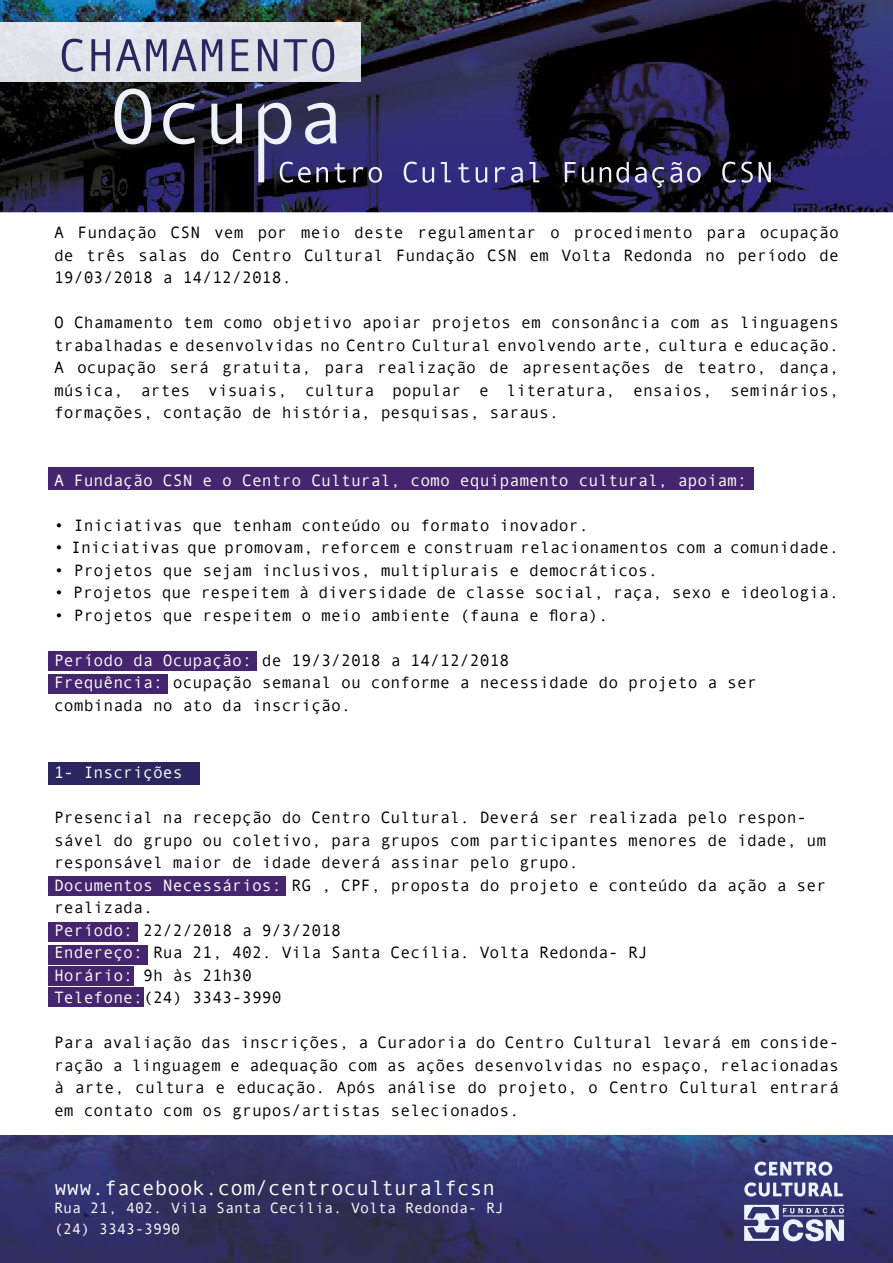
<style>
.page{position:relative;width:893px;height:1263px;background:#fff}
.page>*{position:absolute;margin:0;border:0;box-sizing:border-box;transform-origin:0 0}
.t1{font:21px "Andale Mono";color:#fff}
.t2{font:16.5px/22.5px "Andale Mono";color:#000;text-align:justify}
.t3{font:16.5px "Andale Mono";color:#fff}
.t4{font:15px/21.6px "Andale Mono";color:#fff}
.s1{color:#fff}
</style>
<div class="page">
<img style="left:0;top:1135px;width:893px;height:128px">
<svg style="left:754px;top:1161px;width:78px;height:15px"></svg>
<svg style="left:744px;top:1182px;width:99px;height:14px"></svg>
<svg style="left:744px;top:1205px;width:100px;height:36px;background:#898baf"></svg>
<img style="left:0;top:0;width:893px;height:212px">
<img style="left:0;top:22px;width:361px;height:59px">
<svg style="left:62px;top:39px;width:21px;height:33px"></svg>
<svg style="left:91px;top:39px;width:19px;height:32px"></svg>
<svg style="left:116px;top:39px;width:106px;height:32px;background:#a1a2b8"></svg>
<svg style="left:232px;top:39px;width:16px;height:32px"></svg>
<svg style="left:258px;top:39px;width:19px;height:32px"></svg>
<svg style="left:284px;top:39px;width:50px;height:33px;background:#aaabbe"></svg>
<svg style="left:114px;top:89px;width:37px;height:55px;background:#71757d"></svg>
<svg style="left:163px;top:103px;width:32px;height:41px"></svg>
<svg style="left:211px;top:104px;width:31px;height:40px"></svg>
<svg style="left:258px;top:103px;width:88px;height:80px;background:#5e5c83"></svg>
<svg style="left:353px;top:167px;width:29px;height:16px"></svg>
<svg style="left:404px;top:162px;width:13px;height:21px"></svg>
<svg style="left:423px;top:167px;width:11px;height:16px"></svg>
<svg style="left:441px;top:162px;width:10px;height:20px"></svg>
<svg style="left:458px;top:163px;width:12px;height:20px"></svg>
<svg style="left:476px;top:167px;width:11px;height:16px"></svg>
<svg style="left:495px;top:167px;width:10px;height:15px"></svg>
<svg style="left:511px;top:167px;width:12px;height:16px"></svg>
<svg style="left:529px;top:162px;width:10px;height:20px"></svg>
<svg style="left:565px;top:162px;width:11px;height:20px"></svg>
<svg style="left:582px;top:167px;width:11px;height:16px"></svg>
<svg style="left:600px;top:162px;width:29px;height:21px"></svg>
<svg style="left:635px;top:167px;width:29px;height:21px"></svg>
<svg style="left:670px;top:162px;width:31px;height:21px"></svg>
<svg style="left:722px;top:162px;width:49px;height:21px"></svg>
<div style="left:48px;top:876px;width:238px;height:19px;background:#45266e"></div>
<div style="left:48px;top:923px;width:89px;height:19px;background:#45266e"></div>
<div style="left:48px;top:946px;width:100px;height:19px;background:#45266e"></div>
<div style="left:48px;top:967px;width:86px;height:19px;background:#45266e"></div>
<div style="left:48px;top:988px;width:95px;height:19px;background:#45266e"></div>
<div style="left:48px;top:762px;width:152px;height:22px;background:#2b2660"></div>
<div style="left:48px;top:468px;width:706px;height:22px;background:#45266e"></div>
<div style="left:48px;top:652px;width:209px;height:19px;background:#45266e"></div>
<div style="left:48px;top:674px;width:119px;height:19px;background:#45266e"></div>
<p class="t2" style="left:54px;top:220px;width:786px">A Fundação CSN vem por meio deste regulamentar o procedimento para ocupação de três salas do Centro Cultural Fundação CSN em Volta Redonda no período de 19/03/2018 a 14/12/2018.</p>
<p class="t2" style="left:54px;top:310px;width:786px">O Chamamento tem como objetivo apoiar projetos em consonância com as linguagens trabalhadas e desenvolvidas no Centro Cultural envolvendo arte, cultura e educação.<br>A ocupação será gratuita, para realização de apresentações de teatro, dança, música, artes visuais, cultura popular e literatura, ensaios, seminários, formações, contação de história, pesquisas, saraus.</p>
<p class="t3" style="left:54px;top:469px;width:694px">A Fundação CSN e o Centro Cultural, como equipamento cultural, apoiam:</p>
<p class="t2" style="left:54px;top:513px;width:536px">• Iniciativas que tenham conteúdo ou formato inovador.</p>
<p class="t2" style="left:54px;top:535px;width:786px">• Iniciativas que promovam, reforcem e construam relacionamentos com a comunidade.</p>
<p class="t2" style="left:54px;top:558px;width:605px">• Projetos que sejam inclusivos, multiplurais e democráticos.</p>
<p class="t2" style="left:54px;top:580px;width:786px">• Projetos que respeitem à diversidade de classe social, raça, sexo e ideologia.</p>
<p class="t2" style="left:54px;top:603px;width:556px">• Projetos que respeitem o meio ambiente (fauna e flora).</p>
<p class="t2" style="left:54px;top:648px;width:704px;text-align:left"><span class="s1">Período da Ocupação:</span> de 19/3/2018 a 14/12/2018<br><span class="s1">Frequência:</span> ocupação semanal ou conforme a necessidade do projeto a ser combinada no ato da inscrição.</p>
<p class="t3" style="left:54px;top:762px;width:130px">1- Inscrições</p>
<p class="t2" style="left:54px;top:805px;width:774px;text-align:left">Presencial na recepção do Centro Cultural. Deverá ser realizada pelo respon&shy;sável do grupo ou coletivo, para grupos com participantes menores de idade, um responsável maior de idade deverá assinar pelo grupo.<br><span class="s1">Documentos Necessários:</span> RG , CPF, proposta do projeto e conteúdo da ação a ser realizada.<br><span class="s1">Período:</span> 22/2/2018 a 9/3/2018<br><span class="s1">Endereço:</span> Rua 21, 402. Vila Santa Cecília. Volta Redonda- RJ<br><span class="s1">Horário:</span> 9h às 21h30<br><span class="s1">Telefone:</span>(24) 3343-3990</p>
<p class="t2" style="left:54px;top:1030px;width:786px">Para avaliação das inscrições, a Curadoria do Centro Cultural levará em conside&shy;ração a linguagem e adequação com as ações desenvolvidas no espaço, relacionadas à arte, cultura e educação. Após análise do projeto, o Centro Cultural entrará em contato com os grupos/artistas selecionados.</p>
<p class="t1" style="left:54px;top:1174px;width:443px">www.facebook.com/centroculturalfcsn</p>
<p class="t4" style="left:54px;top:1196px;width:452px">Rua 21, 402. Vila Santa Cecília. Volta Redonda- RJ (24) 3343-3990</p>
</div>
